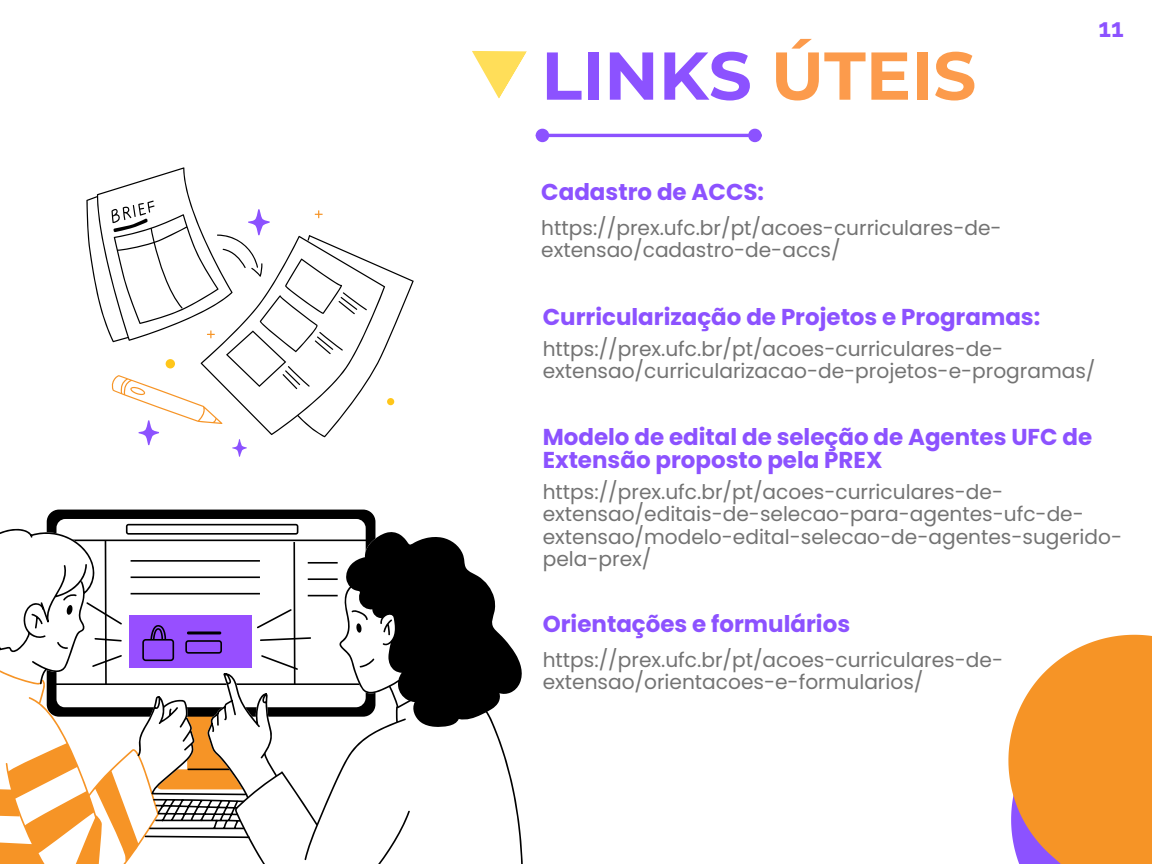
<style>
.page{position:relative;width:1152px;height:864px;background:#fff}
.page>*{position:absolute;margin:0;border:0;box-sizing:border-box;transform-origin:0 0}
.t1{font:700 67.5px "Montserrat";color:#8c52ff}
.t2{font:700 25.5px "Raleway";color:#8c52ff}
.t3{font:700 22.95px/22.5px "Poppins";color:#8c52ff}
.t4{font:20.1px/22.5px "Poppins";color:#737373}
.s1{color:#fc9b4c}
</style>
<div class="page">
<svg style="left:47px;top:510px;width:328px;height:18px;fill:#000"></svg>
<svg style="left:0;top:528px;width:523px;height:336px"></svg>
<svg style="left:86px;top:167px;width:328px;height:236px"></svg>
<svg style="left:110px;top:209px;width:284px;height:248px"></svg>
<svg style="left:1008px;top:635px;width:144px;height:229px;background:#f3a04d"></svg>
<svg style="left:472px;top:51px;width:55px;height:48px"></svg>
<hr style="left:549px;top:134px;width:199px;height:3px;background:#8c52ff">
<div style="left:537px;top:130px;width:11px;height:10px;background:#8c52ff;border-radius:50%"></div>
<div style="left:536px;top:129px;width:13px;height:13px;border:3px solid #8c52ff;border-radius:50%"></div>
<div style="left:750px;top:130px;width:10px;height:10px;background:#8c52ff;border-radius:50%"></div>
<div style="left:748px;top:129px;width:14px;height:13px;border:3px solid #8c52ff;border-radius:50%"></div>
<p class="t1" style="left:541px;top:34px;width:436px">LINKS <span class="s1">ÚTEIS</span></p>
<p class="t3" style="left:541px;top:181px;width:224px">Cadastro de ACCS:</p>
<p class="t4" style="left:541px;top:217px;width:462px">https://prex.ufc.br/pt/acoes-curriculares-de&shy;extensao/cadastro-de-accs/</p>
<h2 class="t3" style="left:543px;top:305px;width:499px">Curricularização de Projetos e Programas:</h2>
<p class="t2" style="left:1099px;top:13px;width:27px">11</p>
<h1 class="t4" style="left:543px;top:338px;width:554px">https://prex.ufc.br/pt/acoes-curriculares-de&shy;extensao/curricularizacao-de-projetos-e-programas/</h1>
<h2 class="t3" style="left:543px;top:426px;width:551px">Modelo de edital de seleção de Agentes UFC de<br>Extensão proposto pela PREX</h2>
<p class="t4" style="left:543px;top:481px;width:581px">https://prex.ufc.br/pt/acoes-curriculares-de&shy;extensao/editais-de-selecao-para-agentes-ufc-de&shy;extensao/modelo-edital-selecao-de-agentes-sugerido&shy;pela-prex/</p>
<h2 class="t3" style="left:543px;top:613px;width:309px">Orientações e formulários</h2>
<p class="t4" style="left:543px;top:649px;width:462px">https://prex.ufc.br/pt/acoes-curriculares-de&shy;extensao/orientacoes-e-formularios/</p>
</div>
